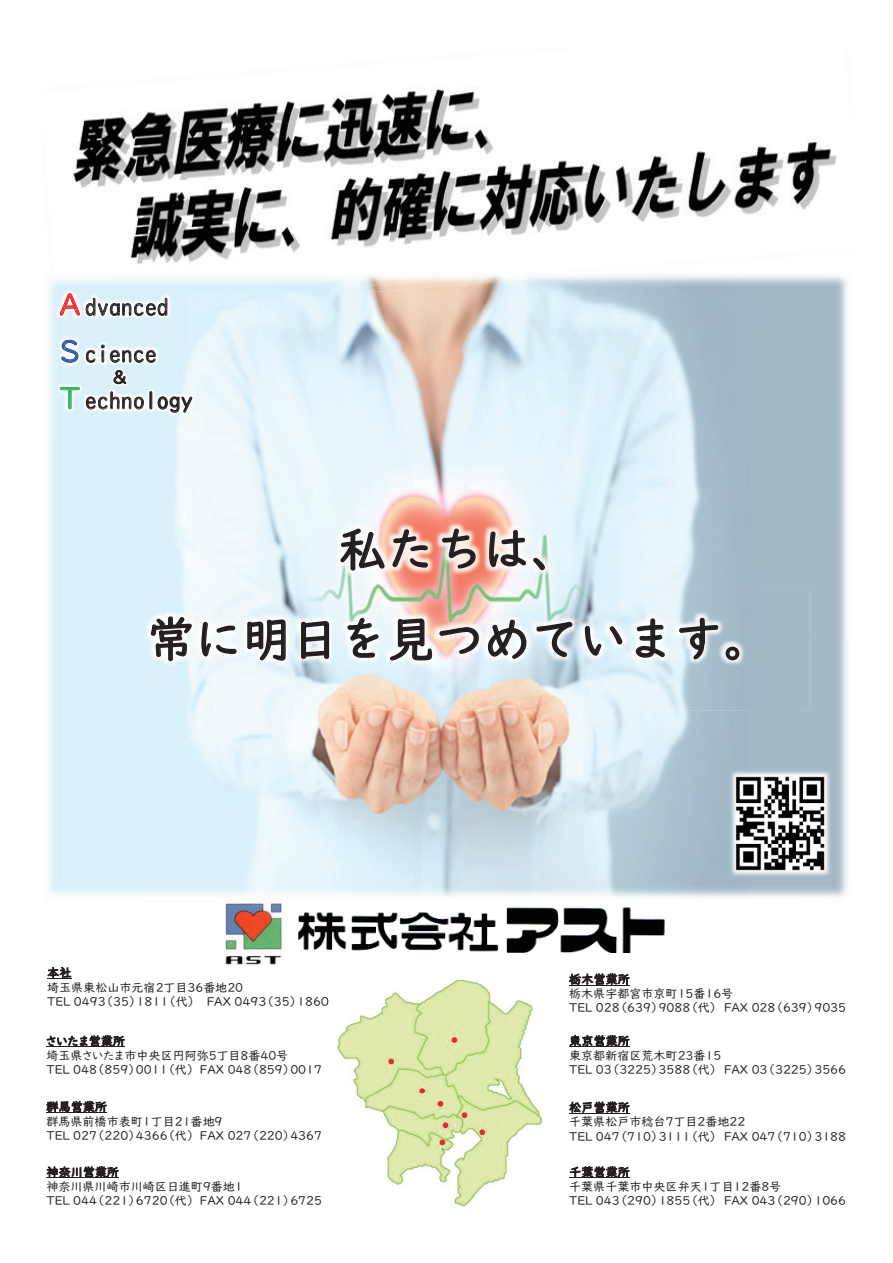
<style>
.page{position:relative;width:893px;height:1263px;background:#fff}
.page>*{position:absolute;margin:0;border:0;box-sizing:border-box;transform-origin:0 0}
.t1{font:48px/90px "UD Digi Kyokasho N R";color:#231f20;text-align:center}
.t2{font:24px/46.8px "UD Digi Kyokasho N R";letter-spacing:.005em;color:#231f20}
.t3{font:18px "UD Digi Kyokasho N R";color:#231f20}
.t4{font:12px/14.4px "UD Digi Kyokasho NK R";letter-spacing:-.005em;color:#231f20}
.s1{font-size:30px;color:#ee292d}
.s2{font-size:30px;color:#2957a6}
.s3{font-size:30px;color:#33b55d}
</style>
<div class="page">
<img style="left:177px;top:275px;width:671px;height:101px">
<img style="left:194px;top:376px;width:654px;height:158px">
<img style="left:193px;top:534px;width:106px;height:54px">
<img style="left:618px;top:534px;width:230px;height:105px">
<img style="left:802px;top:639px;width:46px;height:259px">
<img style="left:142px;top:710px;width:608px;height:190px">
<img style="left:728px;top:768px;width:105px;height:111px">
<img style="left:44px;top:276px;width:20px;height:91px">
<img style="left:109px;top:313px;width:80px;height:30px">
<img style="left:44px;top:320px;width:20px;height:28px">
<div style="left:109px;top:327px;width:68px;height:47px;background:#d9f0fb"></div>
<img style="left:64px;top:327px;width:45px;height:40px">
<img style="left:78px;top:343px;width:31px;height:5px">
<svg style="left:61px;top:340px;width:3px;height:23px"></svg>
<img style="left:64px;top:340px;width:14px;height:23px">
<img style="left:44px;top:367px;width:20px;height:28px">
<img style="left:109px;top:374px;width:104px;height:63px">
<img style="left:144px;top:374px;width:33px;height:16px">
<img style="left:64px;top:395px;width:45px;height:42px">
<img style="left:80px;top:390px;width:15px;height:5px">
<img style="left:64px;top:374px;width:31px;height:16px">
<svg style="left:60px;top:387px;width:4px;height:22px"></svg>
<img style="left:64px;top:387px;width:16px;height:22px">
<img style="left:225px;top:900px;width:61px;height:65px">
<img style="left:298px;top:907px;width:367px;height:45px">
<svg style="left:47px;top:978px;width:25px;height:1px"></svg>
<hr style="left:46px;top:1046px;width:79px;height:1px;background:#231f20">
<hr style="left:569px;top:985px;width:60px;height:1px;background:#231f20">
<hr style="left:569px;top:1046px;width:60px;height:1px;background:#231f20">
<hr style="left:46px;top:1112px;width:61px;height:1px;background:#231f20">
<hr style="left:569px;top:1113px;width:60px;height:1px;background:#231f20">
<hr style="left:46px;top:1178px;width:73px;height:1px;background:#231f20">
<hr style="left:569px;top:1178px;width:60px;height:1px;background:#231f20">
<img style="left:328px;top:980px;width:214px;height:226px">
<svg style="left:326px;top:997px;width:2px;height:9px"></svg>
<img style="left:189px;top:275px;width:430px;height:32px">
<img style="left:167px;top:307px;width:22px;height:6px">
<img style="left:80px;top:311px;width:29px;height:6px">
<img style="left:50px;top:275px;width:5px;height:36px">
<img style="left:73px;top:88px;width:764px;height:176px">
<img style="left:109px;top:275px;width:431px;height:25px">
<img style="left:55px;top:275px;width:54px;height:36px">
<svg style="left:58px;top:293px;width:22px;height:24px"></svg>
<img style="left:109px;top:280px;width:80px;height:27px">
<img style="left:64px;top:280px;width:45px;height:29px">
<img style="left:64px;top:293px;width:14px;height:18px">
<svg style="left:86px;top:298px;width:81px;height:18px"></svg>
<img style="left:95px;top:363px;width:49px;height:11px">
<svg style="left:86px;top:344px;width:70px;height:19px"></svg>
<img style="left:109px;top:374px;width:35px;height:17px">
<svg style="left:86px;top:391px;width:58px;height:18px"></svg>
<img style="left:299px;top:498px;width:319px;height:90px">
<img style="left:107px;top:588px;width:703px;height:122px">
<h2 class="t2" style="left:55px;top:284px;width:140px"><span class="s1">Ａ</span>dvanced<br><span class="s2">Ｓ</span>cience<br><span class="s3">Ｔ</span>echnology</h2>
<h3 class="t3" style="left:111px;top:367px;width:19px">＆</h3>
<h1 class="t1" style="left:147px;top:504px;width:626px">私たちは、<br>常に明日を見つめています。</h1>
<p class="t4" style="left:47px;top:965px;width:283px">本社<br>埼玉県東松山市元宿2丁目36番地20<br>TEL 0493（35）1811（代） FAX 0493（35）1860</p>
<p class="t4" style="left:46px;top:1034px;width:277px">さいたま営業所<br>埼玉県さいたま市中央区円阿弥5丁目8番40号<br>TEL 048（859）0011（代） FAX 048（859）0017</p>
<p class="t4" style="left:569px;top:972px;width:278px">栃木営業所<br>栃木県宇都宮市京町15番16号<br>TEL 028（639）9088（代） FAX 028（639）9035</p>
<p class="t4" style="left:569px;top:1034px;width:278px">東京営業所<br>東京都新宿区荒木町23番15<br>TEL 03（3225）3588（代） FAX 03（3225）3566</p>
<p class="t4" style="left:46px;top:1100px;width:277px">群馬営業所<br>群馬県前橋市表町1丁目21番地9<br>TEL 027（220）4366（代） FAX 027（220）4367</p>
<p class="t4" style="left:569px;top:1100px;width:278px">松戸営業所<br>千葉県松戸市稔台7丁目2番地22<br>TEL 047（710）3111（代） FAX 047（710）3188</p>
<p class="t4" style="left:46px;top:1165px;width:277px">神奈川営業所<br>神奈川県川崎市川崎区日進町9番地1<br>TEL 044（221）6720（代） FAX 044（221）6725</p>
<p class="t4" style="left:569px;top:1165px;width:278px">千葉営業所<br>千葉県千葉市中央区弁天1丁目12番8号<br>TEL 043（290）1855（代） FAX 043（290）1066</p>
</div>
